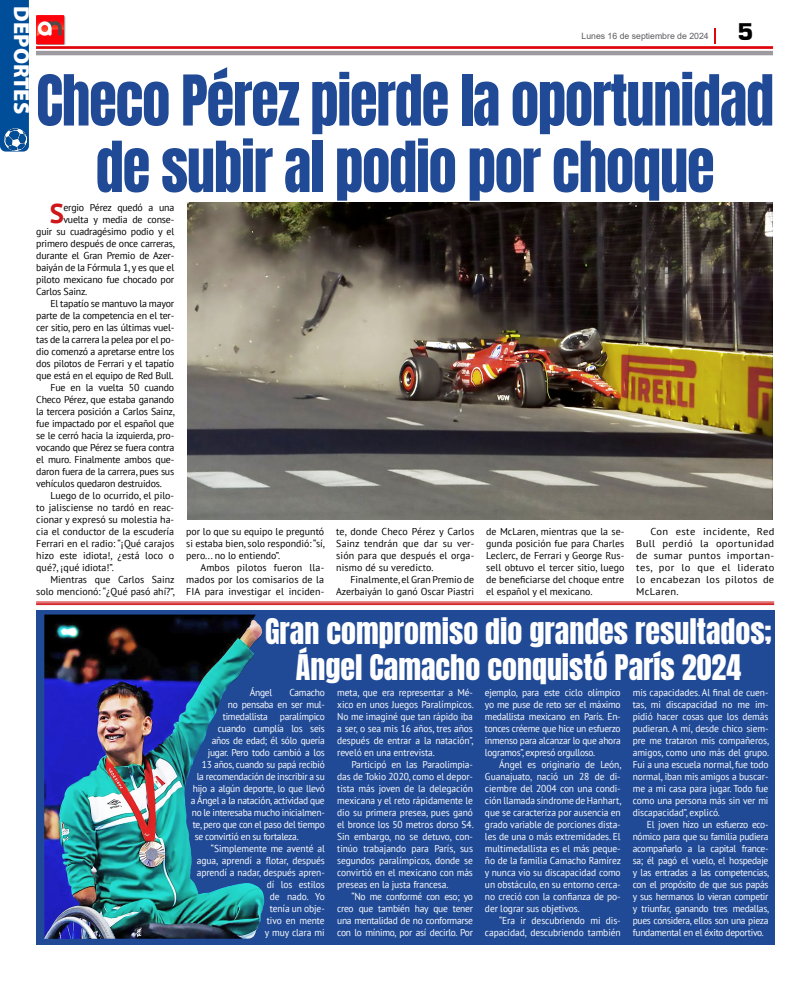
<style>
.page{position:relative;width:808px;height:1007px;background:#fff}
.page>*{position:absolute;margin:0;border:0;box-sizing:border-box;transform-origin:0 0}
.t1{font:59.4px/66.5px "Anton";letter-spacing:-.02em;color:#214a96;text-align:center;scale:.95 1}
.t2{font:30px/36px "Anton";color:#fff;text-align:center}
.t3{font:700 27.1px "PT Sans";color:#cd1719}
.t4{font:900 25px "Eurostile";color:#000}
.t5{font:900 22px "Myriad Pro";color:#fff}
.t6{font:10px/12px "PT Sans";letter-spacing:-.03em;color:#fff;text-align:justify;scale:.95 1}
.t7{font:10px/12px "PT Sans";letter-spacing:-.02em;color:#000;text-align:justify}
.t8{font:10px/12px "PT Sans";color:#000;text-align:right}
.t9{font:10px/12px "PT Sans";letter-spacing:-.01em;color:#fff;text-align:right;scale:.95 1}
.t10{font:10px/12px "PT Sans";letter-spacing:-.02em;color:#000;text-align:justify;scale:1.05 1}
.t11{font:8.7px "Arial";color:#5c5b5f}
</style>
<div class="page">
<svg style="left:36px;top:28px;width:737px;height:27px"></svg>
<img style="left:36px;top:16px;width:30px;height:29px">
<div style="left:36px;top:610px;width:738px;height:334px;background:#214a96"></div>
<img style="left:44px;top:614px;width:212px;height:324px">
<img style="left:199px;top:620px;width:54px;height:66px">
<img style="left:187px;top:202px;width:586px;height:317px">
<hr style="left:36px;top:601px;width:738px;height:1px;background:#cd1719">
<hr style="left:36px;top:602px;width:738px;height:1px;background:#cd1719">
<hr style="left:36px;top:604px;width:738px;height:1px;background:#cd1719">
<div style="left:0;top:0;width:29px;height:151px;background:#004e99"></div>
<img style="left:5px;top:128px;width:21px;height:22px">
<h3 class="t5" style="left:36px;top:6px;width:109px;rotate:90deg">DEPORTES</h3>
<p class="t11" style="left:581px;top:30px;width:129px">Lunes 16 de septiembre de 2024</p>
<h3 class="t4" style="left:737px;top:18px;width:17px">5</h3>
<h1 class="t1" style="left:36px;top:72px;width:778px">Checo Pérez pierde la oportunidad de subir al podio por choque</h1>
<h3 class="t3" style="left:50px;top:195px;width:16px">S</h3>
<p class="t7" style="left:63px;top:201px;width:112px">ergio Pérez quedó a una</p>
<p class="t7" style="left:63px;top:213px;width:112px">vuelta y media de conse-</p>
<p class="t7" style="left:36px;top:225px;width:139px">guir su cuadragésimo podio y el</p>
<p class="t7" style="left:36px;top:237px;width:140px">primero después de once carreras,</p>
<p class="t7" style="left:36px;top:249px;width:139px">durante el Gran Premio de Azer-</p>
<p class="t7" style="left:36px;top:261px;width:139px">baiyán de la Fórmula 1, y es que el</p>
<p class="t7" style="left:36px;top:273px;width:139px">piloto mexicano fue chocado por</p>
<p class="t7" style="left:36px;top:285px;width:53px">Carlos Sainz.</p>
<p class="t7" style="left:50px;top:297px;width:125px">El tapatío se mantuvo la mayor</p>
<p class="t7" style="left:36px;top:309px;width:139px">parte de la competencia en el ter-</p>
<p class="t7" style="left:36px;top:321px;width:139px">cer sitio, pero en las últimas vuel-</p>
<p class="t7" style="left:36px;top:333px;width:139px">tas de la carrera la pelea por el po-</p>
<p class="t7" style="left:36px;top:345px;width:140px">dio comenzó a apretarse entre los</p>
<p class="t7" style="left:36px;top:357px;width:140px">dos pilotos de Ferrari y el tapatío</p>
<p class="t7" style="left:36px;top:369px;width:139px">que está en el equipo de Red Bull.</p>
<p class="t7" style="left:50px;top:381px;width:125px">Fue en la vuelta 50 cuando</p>
<p class="t7" style="left:36px;top:393px;width:139px">Checo Pérez, que estaba ganando</p>
<p class="t7" style="left:36px;top:405px;width:140px">la tercera posición a Carlos Sainz,</p>
<p class="t7" style="left:36px;top:417px;width:140px">fue impactado por el español que</p>
<p class="t7" style="left:36px;top:429px;width:139px">se le cerró hacia la izquierda, pro-</p>
<p class="t7" style="left:36px;top:441px;width:139px">vocando que Pérez se fuera contra</p>
<p class="t7" style="left:36px;top:453px;width:139px">el muro. Finalmente ambos que-</p>
<p class="t7" style="left:36px;top:465px;width:140px">daron fuera de la carrera, pues sus</p>
<p class="t7" style="left:36px;top:477px;width:127px">vehículos quedaron destruidos.</p>
<p class="t8" style="left:50px;top:489px;width:125px">Luego de lo ocurrido, el pilo-</p>
<p class="t8" style="left:36px;top:501px;width:139px">to jalisciense no tardó en reac-</p>
<p class="t8" style="left:36px;top:513px;width:139px">cionar y expresó su molestia ha-</p>
<p class="t8" style="left:36px;top:525px;width:140px">cia el conductor de la escudería</p>
<p class="t8" style="left:36px;top:537px;width:139px">Ferrari en el radio: “¡Qué carajos</p>
<p class="t8" style="left:36px;top:549px;width:139px">hizo este idiota!, ¿está loco o</p>
<p class="t8" style="left:36px;top:561px;width:79px">qué?, ¡qué idiota!”.</p>
<p class="t8" style="left:50px;top:573px;width:126px">Mientras que Carlos Sainz</p>
<p class="t8" style="left:36px;top:585px;width:140px">solo mencionó: “¿Qué pasó ahí?”,</p>
<p class="t7" style="left:186px;top:525px;width:140px">por lo que su equipo le preguntó si estaba bien, solo respondió: “sí, pero... no lo entiendo”.</p>
<p class="t7" style="left:186px;top:561px;width:139px;text-indent:14px">Ambos pilotos fueron lla&shy;mados por los comisarios de la FIA para investigar el inciden-</p>
<p class="t7" style="left:336px;top:525px;width:140px">te, donde Checo Pérez y Carlos Sainz tendrán que dar su ver&shy;sión para que después el orga&shy;nismo dé su veredicto.</p>
<p class="t8" style="left:336px;top:573px;width:139px">Finalmente, el Gran Premio de<br>Azerbaiyán lo ganó Oscar Piastri</p>
<p class="t7" style="left:486px;top:525px;width:139px">de McLaren, mientras que la se&shy;gunda posición fue para Charles Leclerc, de Ferrari y George Rus&shy;sell obtuvo el tercer sitio, luego de beneficiarse del choque entre el español y el mexicano.</p>
<p class="t10" style="left:636px;top:525px;width:133px;text-indent:14px">Con este incidente, Red Bull perdió la oportunidad de sumar puntos importan&shy;tes, por lo que el liderato lo encabezan los pilotos de McLaren.</p>
<h2 class="t2" style="left:265px;top:616px;width:508px">Gran compromiso dio grandes resultados;<br>Ángel Camacho conquistó París 2024</h2>
<p class="t6" style="left:250px;top:686px;width:25px">Ángel</p>
<p class="t6" style="left:290px;top:686px;width:39px">Camacho</p>
<p class="t6" style="left:228px;top:698px;width:104px">no pensaba en ser mul-</p>
<p class="t6" style="left:223px;top:710px;width:109px">timedallista paralímpico</p>
<p class="t6" style="left:218px;top:722px;width:114px">cuando cumplía los seis</p>
<p class="t6" style="left:212px;top:734px;width:120px">años de edad; él sólo quería</p>
<p class="t6" style="left:208px;top:746px;width:125px">jugar. Pero todo cambió a los</p>
<p class="t6" style="left:202px;top:758px;width:131px">13 años, cuando su papá recibió</p>
<p class="t6" style="left:197px;top:770px;width:136px">la recomendación de inscribir a su</p>
<p class="t6" style="left:193px;top:782px;width:140px">hijo a algún deporte, lo que llevó</p>
<p class="t6" style="left:191px;top:794px;width:143px">a Ángel a la natación, actividad que</p>
<p class="t6" style="left:192px;top:806px;width:141px">no le interesaba mucho inicialmen-</p>
<p class="t6" style="left:193px;top:818px;width:140px">te, pero que con el paso del tiempo</p>
<p class="t6" style="left:195px;top:830px;width:111px">se convirtió en su fortaleza.</p>
<p class="t9" style="left:211px;top:842px;width:121px">“Simplemente me aventé al</p>
<p class="t9" style="left:197px;top:854px;width:136px">agua, aprendí a flotar, después</p>
<p class="t9" style="left:197px;top:866px;width:136px">aprendí a nadar, después apren-</p>
<p class="t9" style="left:267px;top:878px;width:63px">dí los estilos</p>
<p class="t6" style="left:270px;top:890px;width:59px">de nado. Yo</p>
<p class="t9" style="left:270px;top:902px;width:59px">tenía un obje-</p>
<p class="t9" style="left:267px;top:914px;width:63px">tivo en mente</p>
<p class="t9" style="left:265px;top:926px;width:65px">y muy clara mi</p>
<p class="t6" style="left:337px;top:686px;width:145px">meta, que era representar a Mé&shy;xico en unos Juegos Paralímpicos.<br>No me imaginé que tan rápido iba a ser, o sea mis 16 años, tres años después de entrar a la natación”, reveló en una entrevista.</p>
<p class="t6" style="left:337px;top:758px;width:145px;text-indent:14px">Participó en las Paraolimpia&shy;das de Tokio 2020, como el depor&shy;tista más joven de la delegación mexicana y el reto rápidamente le dio su primera presea, pues ganó el bronce los 50 metros dorso S4.<br>Sin embargo, no se detuvo, con&shy;tinúo trabajando para París, sus segundos paralímpicos, donde se convirtió en el mexicano con más preseas en la justa francesa.</p>
<p class="t6" style="left:337px;top:890px;width:144px;text-indent:14px">“No me conformé con eso; yo creo que también hay que tener una mentalidad de no conformarse con lo mínimo, por así decirlo. Por</p>
<p class="t6" style="left:485px;top:686px;width:144px">ejemplo, para este ciclo olímpico yo me puse de reto ser el máximo medallista mexicano en París. En&shy;tonces créeme que hice un esfuerzo inmenso para alcanzar lo que ahora logramos”, expresó orgulloso.</p>
<p class="t6" style="left:485px;top:758px;width:145px;text-indent:14px">Ángel es originario de León, Guanajuato, nació un 28 de di&shy;ciembre del 2004 con una condi&shy;ción llamada síndrome de Hanhart, que se caracteriza por ausencia en grado variable de porciones dista&shy;les de una o más extremidades. El multimedallista es el más peque&shy;ño de la familia Camacho Ramírez y nunca vio su discapacidad como un obstáculo, en su entorno cerca&shy;no creció con la confianza de po&shy;der lograr sus objetivos.</p>
<p class="t9" style="left:485px;top:914px;width:144px">“Era ir descubriendo mi dis&shy;capacidad, descubriendo también</p>
<p class="t6" style="left:633px;top:686px;width:145px">mis capacidades. Al final de cuen&shy;tas, mi discapacidad no me im&shy;pidió hacer cosas que los demás pudieran. A mí, desde chico siem&shy;pre me trataron mis compañeros, amigos, como uno más del grupo.<br>Fui a una escuela normal, fue todo normal, iban mis amigos a buscar&shy;me a mi casa para jugar. Todo fue como una persona más sin ver mi discapacidad”, explicó.</p>
<p class="t6" style="left:633px;top:818px;width:145px;text-indent:14px">El joven hizo un esfuerzo eco&shy;nómico para que su familia pudiera acompañarlo a la capital france&shy;sa; él pagó el vuelo, el hospedaje y las entradas a las competencias, con el propósito de que sus papás y sus hermanos lo vieran competir y triunfar, ganando tres medallas, pues considera, ellos son una pieza fundamental en el éxito deportivo.</p>
</div>
